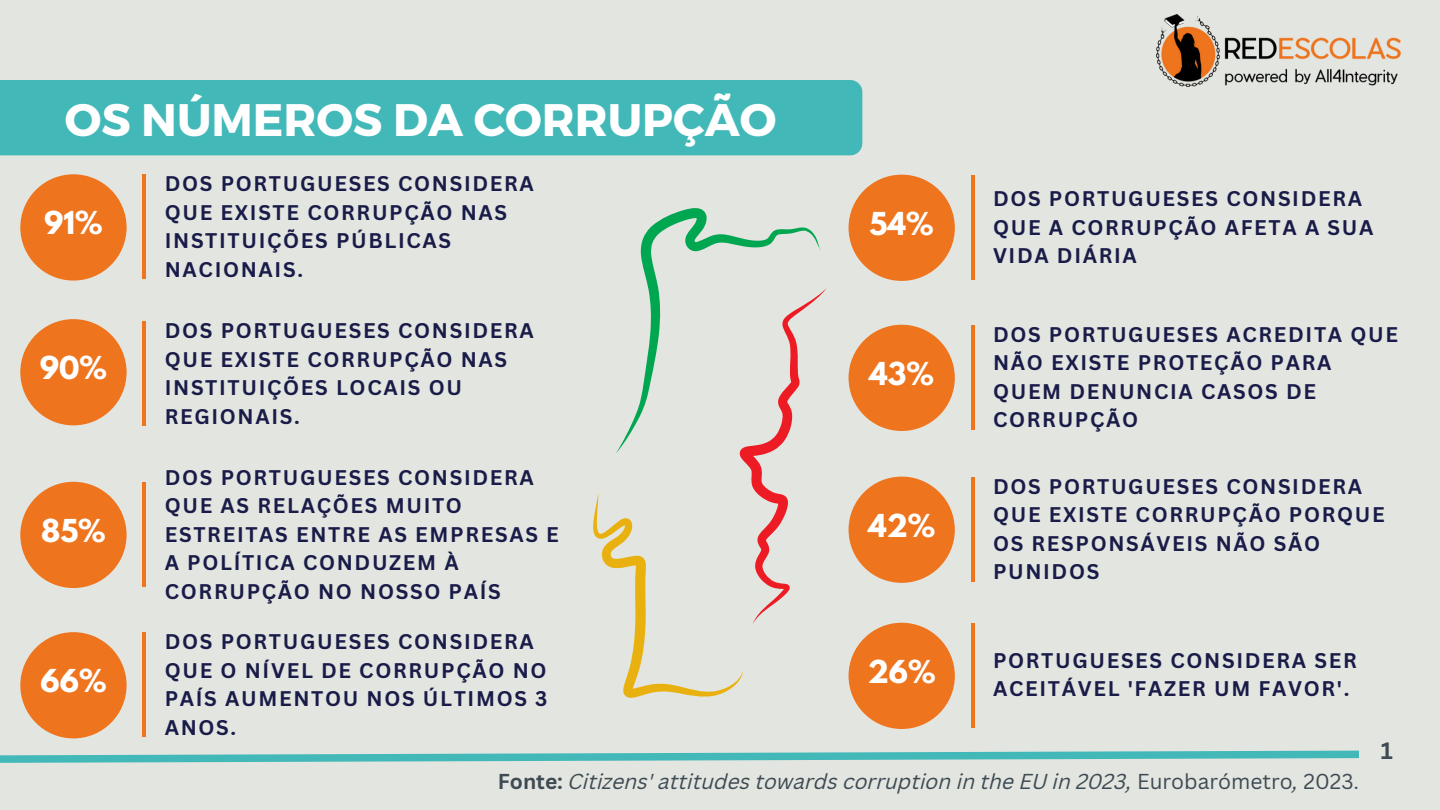
<style>
.page{position:relative;width:1440px;height:810px;background:#e3e5e0}
.page>*{position:absolute;margin:0;border:0;box-sizing:border-box;transform-origin:0 0}
.t1{font:700 45.5px "Montserrat";color:#fff}
.t2{font:700 28px "League Spartan";color:#fff}
.t3{font:700 23px "Canva Sans";color:#3e4b53}
.t4{font:italic 21px "Canva Sans";color:#3e4b53}
.t5{font:700 20.6px/28.5px "Canva Sans";letter-spacing:.08em;color:#191b48}
.s1{font-weight:700;font-style:normal}
.s2{font-style:normal}
</style>
<div class="page">
<div style="left:0;top:80px;width:862px;height:75px;background:#42b9b8"></div>
<svg style="left:640px;top:208px;width:180px;height:80px"></svg>
<svg style="left:593px;top:288px;width:234px;height:410px"></svg>
<div style="left:20px;top:632px;width:107px;height:106px;background:#ee741d;border-radius:50%"></div>
<hr style="left:142px;top:633px;width:4px;height:104px;background:#ee741d">
<div style="left:20px;top:174px;width:107px;height:107px;background:#ee741d;border-radius:50%"></div>
<hr style="left:142px;top:175px;width:4px;height:104px;background:#ee741d">
<img style="left:1157px;top:15px;width:243px;height:71px">
<svg style="left:0;top:750px;width:1359px;height:13px"></svg>
<div style="left:849px;top:623px;width:106px;height:106px;background:#ee741d;border-radius:50%"></div>
<hr style="left:971px;top:623px;width:3px;height:104px;background:#ee741d">
<div style="left:20px;top:319px;width:107px;height:106px;background:#ee741d;border-radius:50%"></div>
<hr style="left:142px;top:321px;width:4px;height:105px;background:#ee741d">
<div style="left:20px;top:482px;width:107px;height:106px;background:#ee741d;border-radius:50%"></div>
<hr style="left:142px;top:482px;width:4px;height:104px;background:#ee741d">
<div style="left:849px;top:477px;width:106px;height:106px;background:#ee741d;border-radius:50%"></div>
<hr style="left:971px;top:477px;width:3px;height:104px;background:#ee741d">
<div style="left:849px;top:325px;width:106px;height:106px;background:#ee741d;border-radius:50%"></div>
<hr style="left:971px;top:325px;width:3px;height:104px;background:#ee741d">
<div style="left:849px;top:175px;width:106px;height:106px;background:#ee741d;border-radius:50%"></div>
<hr style="left:971px;top:175px;width:3px;height:104px;background:#ee741d">
<p class="t1" style="left:65px;top:90px;width:713px">OS NÚMEROS DA CORRUPÇÃO</p>
<p class="t2" style="left:44px;top:209px;width:60px">91%</p>
<p class="t2" style="left:40px;top:354px;width:69px">90%</p>
<p class="t2" style="left:41px;top:517px;width:66px">85%</p>
<p class="t2" style="left:40px;top:667px;width:68px">66%</p>
<p class="t5" style="left:165px;top:169px;width:371px">DOS PORTUGUESES CONSIDERA<br>QUE EXISTE CORRUPÇÃO NAS<br>INSTITUIÇÕES PÚBLICAS<br>NACIONAIS.</p>
<p class="t5" style="left:165px;top:316px;width:371px">DOS PORTUGUESES CONSIDERA<br>QUE EXISTE CORRUPÇÃO NAS<br>INSTITUIÇÕES LOCAIS OU<br>REGIONAIS.</p>
<p class="t5" style="left:165px;top:462px;width:396px">DOS PORTUGUESES CONSIDERA<br>QUE AS RELAÇÕES MUITO<br>ESTREITAS ENTRE AS EMPRESAS E<br>A POLÍTICA CONDUZEM À<br>CORRUPÇÃO NO NOSSO PAÍS</p>
<p class="t5" style="left:165px;top:627px;width:384px">DOS PORTUGUESES CONSIDERA<br>QUE O NÍVEL DE CORRUPÇÃO NO<br>PAÍS AUMENTOU NOS ÚLTIMOS 3<br>ANOS.</p>
<p class="t2" style="left:870px;top:209px;width:66px">54%</p>
<p class="t2" style="left:869px;top:360px;width:66px">43%</p>
<p class="t2" style="left:868px;top:511px;width:69px">42%</p>
<p class="t5" style="left:993px;top:184px;width:382px">DOS PORTUGUESES CONSIDERA<br>QUE A CORRUPÇÃO AFETA A SUA<br>VIDA DIÁRIA</p>
<p class="t5" style="left:993px;top:320px;width:407px">DOS PORTUGUESES ACREDITA QUE<br>NÃO EXISTE PROTEÇÃO PARA<br>QUEM DENUNCIA CASOS DE<br>CORRUPÇÃO</p>
<p class="t5" style="left:993px;top:471px;width:393px">DOS PORTUGUESES CONSIDERA<br>QUE EXISTE CORRUPÇÃO PORQUE<br>OS RESPONSÁVEIS NÃO SÃO<br>PUNIDOS</p>
<p class="t2" style="left:868px;top:658px;width:69px">26%</p>
<p class="t5" style="left:993px;top:645px;width:365px">PORTUGUESES CONSIDERA SER<br>ACEITÁVEL 'FAZER UM FAVOR'.</p>
<p class="t3" style="left:1381px;top:734px;width:14px">1</p>
<p class="t4" style="left:498px;top:773px;width:863px"><span class="s1">Fonte:</span> Citizens' attitudes towards corruption in the EU in 2023, <span class="s2">Eurobarómetro</span>, <span class="s2">2023.</span></p>
</div>
